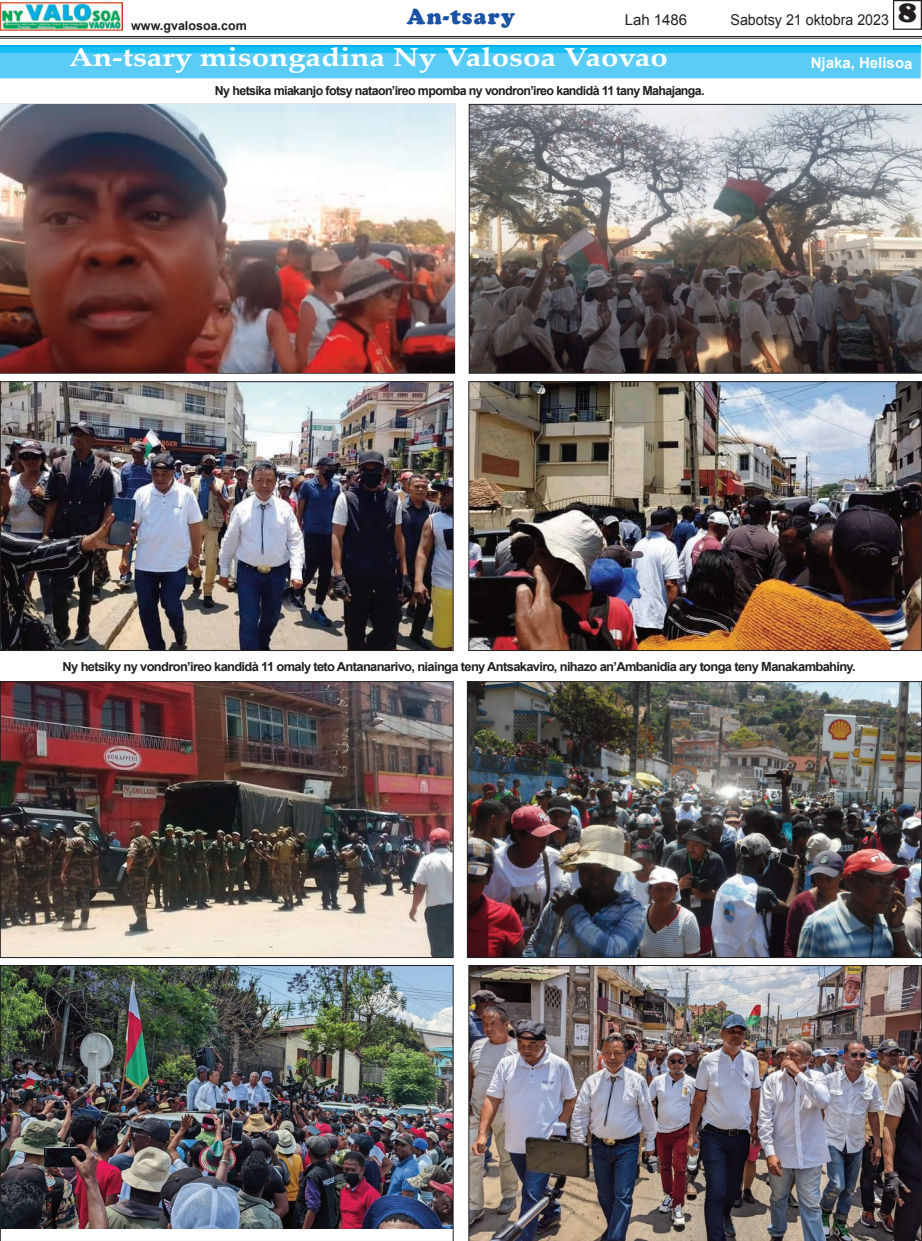
<style>
.page{position:relative;width:922px;height:1241px;background:#fff}
.page>*{position:absolute;margin:0;border:0;box-sizing:border-box;transform-origin:0 0}
.t1{font:700 26px "Palatino Linotype";letter-spacing:-.005em;color:#fff;scale:1.2 1}
.t2{font:900 22.5px "Cooper";letter-spacing:.05em;color:#1a52a4}
.t3{font:15px "Arial";color:#231f20;scale:.95 1}
.t4{font:700 15px "Arial";letter-spacing:-.005em;color:#fff}
.t5{font:15px "Arial";color:#231f20}
.t6{font:700 12.5px "Arial";letter-spacing:-.05em;color:#231f20}
.t7{font:700 12.5px "Arial";color:#231f20}
</style>
<div class="page">
<hr style="left:0;top:36px;width:921px;height:1px;background:#231f20">
<hr style="left:0;top:38px;width:921px;height:1px;background:#231f20">
<svg style="left:122px;top:2px;width:1px;height:29px"></svg>
<img style="left:1px;top:2px;width:121px;height:29px">
<div style="left:892px;top:0;width:29px;height:30px;border:1px solid #231f20"></div>
<div style="left:0;top:44px;width:920px;height:8px;background:#00aeef"></div>
<div style="left:0;top:52px;width:920px;height:26px;background:#5bccf5"></div>
<div style="left:0;top:47px;width:920px;height:5px;background:#17c0f2"></div>
<img style="left:0;top:965px;width:453px;height:275px">
<img style="left:468px;top:965px;width:453px;height:275px">
<img style="left:2px;top:383px;width:449px;height:265px">
<div style="left:0;top:381px;width:453px;height:269px;border:1px solid #231f20"></div>
<img style="left:470px;top:383px;width:449px;height:265px">
<div style="left:468px;top:381px;width:453px;height:269px;border:1px solid #231f20"></div>
<img style="left:1px;top:105px;width:453px;height:268px">
<img style="left:2px;top:683px;width:449px;height:272px">
<div style="left:0;top:681px;width:453px;height:276px;border:1px solid #231f20"></div>
<img style="left:469px;top:683px;width:450px;height:272px">
<div style="left:467px;top:681px;width:454px;height:276px;border:1px solid #231f20"></div>
<img style="left:469px;top:104px;width:452px;height:269px">
<p class="t7" style="left:131px;top:19px;width:117px">www.gvalosoa.com</p>
<h2 class="t2" style="left:407px;top:3px;width:110px">An-tsary</h2>
<p class="t5" style="left:624px;top:11px;width:64px">Lah 1486</p>
<p class="t3" style="left:730px;top:12px;width:197px">Sabotsy 21 oktobra 2023 <sup>8</sup></p>
<h1 class="t1" style="left:69px;top:47px;width:500px">An-tsary misongadina Ny Valosoa Vaovao</h1>
<p class="t4" style="left:810px;top:55px;width:103px">Njaka, Helisoa</p>
<p class="t6" style="left:215px;top:84px;width:491px">Ny hetsika miakanjo fotsy nataon’ireo mpomba ny vondron’ireo kandidà 11 tany Mahajanga.</p>
<p class="t6" style="left:63px;top:659px;width:794px">Ny hetsiky ny vondron’ireo kandidà 11 omaly teto Antananarivo, niainga teny Antsakaviro, nihazo an’Ambanidia ary tonga teny Manakambahiny.</p>
</div>
